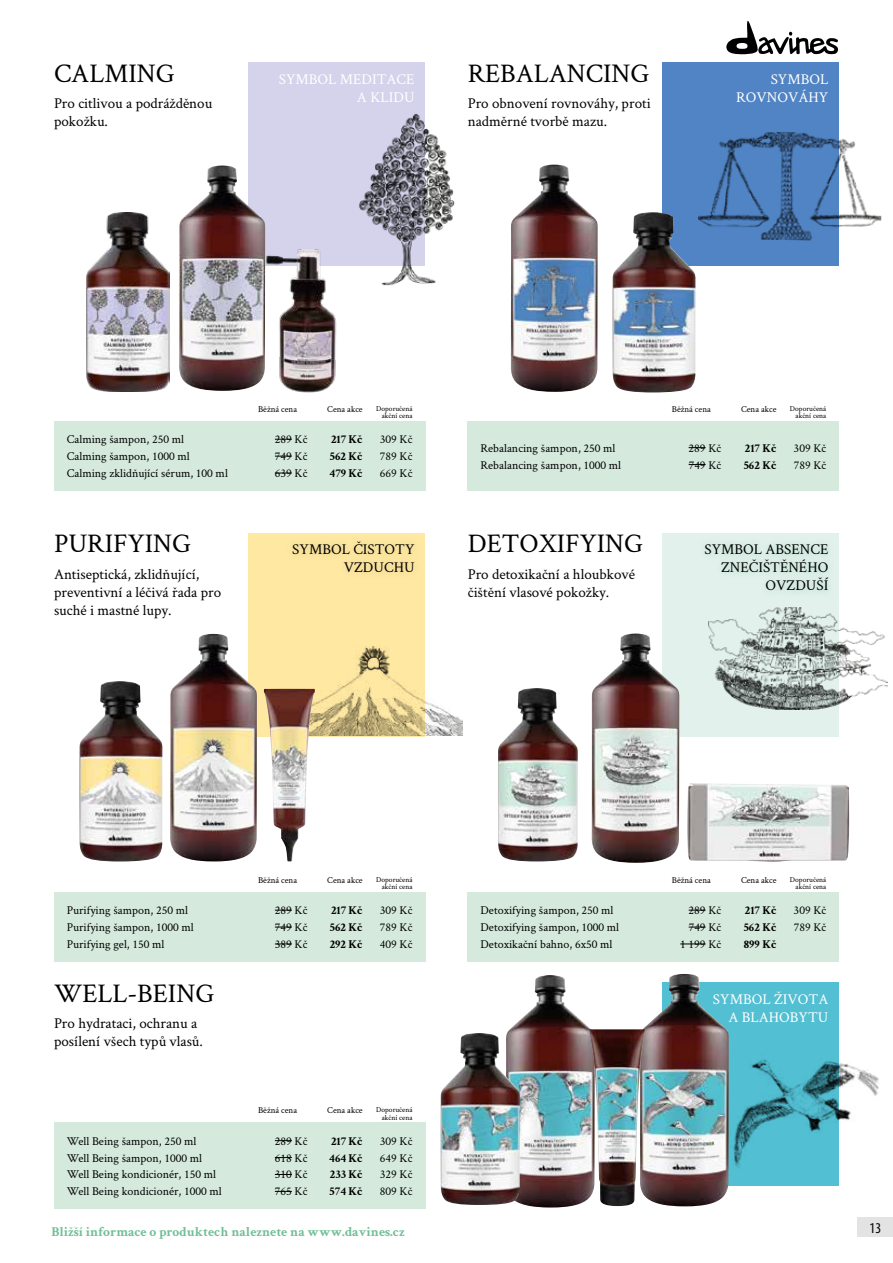
<style>
.page{position:relative;width:893px;height:1263px;background:#fff}
.page>*{position:absolute;margin:0;border:0;box-sizing:border-box;transform-origin:0 0}
.t1{font:27px "Crimson Text";color:#000}
.t2{font:15px/18px "Crimson Text";color:#000}
.t3{font:15px/18px "Crimson Text";color:#fff;text-align:right}
.t4{font:condensed 15px "Myriad Pro";color:#000}
.t5{font:700 13.5px "Crimson Text";color:#70bf97}
.t6{font:12px "Crimson Text";color:#000}
.t7{font:700 12px "Crimson Text";color:#000}
.t8{font:9px "Crimson Text";color:#000}
.t9{font:7.5px/7.5px "Crimson Text";color:#000;text-align:right}
</style>
<div class="page">
<img style="left:507px;top:975px;width:84px;height:232px">
<svg style="left:726px;top:21px;width:112px;height:34px"></svg>
<div style="left:248px;top:63px;width:177px;height:203px;background:#d4d3eb"></div>
<div style="left:248px;top:533px;width:177px;height:203px;background:#ffe8a2"></div>
<div style="left:662px;top:63px;width:177px;height:203px;background:#5184c4"></div>
<div style="left:662px;top:533px;width:177px;height:203px;background:#e2f1ec"></div>
<div style="left:698px;top:537px;width:137px;height:61px;background:#dbeee7"></div>
<img style="left:359px;top:114px;width:96px;height:172px">
<img style="left:86px;top:213px;width:83px;height:179px">
<img style="left:179px;top:166px;width:86px;height:225px">
<img style="left:264px;top:244px;width:73px;height:149px">
<img style="left:612px;top:212px;width:83px;height:180px">
<img style="left:698px;top:132px;width:184px;height:109px">
<img style="left:511px;top:165px;width:87px;height:227px">
<img style="left:79px;top:681px;width:83px;height:180px">
<img style="left:592px;top:634px;width:87px;height:229px">
<img style="left:498px;top:688px;width:80px;height:173px">
<img style="left:687px;top:783px;width:162px;height:78px">
<img style="left:708px;top:607px;width:179px;height:102px">
<img style="left:286px;top:647px;width:176px;height:89px">
<img style="left:170px;top:634px;width:87px;height:227px">
<img style="left:264px;top:689px;width:51px;height:172px">
<div style="left:662px;top:983px;width:177px;height:203px;background:#52bfd3"></div>
<img style="left:733px;top:1059px;width:147px;height:109px">
<img style="left:643px;top:974px;width:86px;height:232px">
<img style="left:441px;top:1033px;width:79px;height:172px">
<img style="left:589px;top:1029px;width:56px;height:177px">
<div style="left:54px;top:421px;width:371px;height:70px;background:#d5eadd"></div>
<svg style="left:274px;top:438px;width:18px;height:36px"></svg>
<div style="left:54px;top:892px;width:371px;height:69px;background:#d5eadd"></div>
<svg style="left:274px;top:909px;width:18px;height:36px"></svg>
<div style="left:468px;top:892px;width:371px;height:69px;background:#d5eadd"></div>
<svg style="left:680px;top:909px;width:26px;height:36px"></svg>
<div style="left:54px;top:1123px;width:371px;height:86px;background:#d5eadd"></div>
<svg style="left:274px;top:1140px;width:18px;height:52px"></svg>
<div style="left:468px;top:421px;width:371px;height:70px;background:#d5eadd"></div>
<svg style="left:688px;top:447px;width:18px;height:19px"></svg>
<div style="left:857px;top:1217px;width:36px;height:19px;background:#e3e3e3"></div>
<h1 class="t1" style="left:54px;top:55px;width:122px">CALMING</h1>
<p class="t2" style="left:54px;top:94px;width:160px">Pro citlivou a podrážděnou pokožku.</p>
<p class="t3" style="left:279px;top:70px;width:137px">SYMBOL MEDITACE<br>A KLIDU</p>
<h1 class="t1" style="left:468px;top:55px;width:183px">REBALANCING</h1>
<p class="t2" style="left:468px;top:94px;width:184px">Pro obnovení rovnováhy, proti nadměrné tvorbě mazu.</p>
<p class="t3" style="left:736px;top:70px;width:94px">SYMBOL<br>ROVNOVÁHY</p>
<p class="t8" style="left:258px;top:403px;width:40px">Běžná cena</p>
<p class="t8" style="left:327px;top:403px;width:37px">Cena akce</p>
<p class="t9" style="left:376px;top:404px;width:38px">Doporučená akční cena</p>
<p class="t8" style="left:672px;top:403px;width:40px">Běžná cena</p>
<p class="t8" style="left:741px;top:403px;width:37px">Cena akce</p>
<p class="t9" style="left:790px;top:404px;width:38px">Doporučená akční cena</p>
<p class="t6" style="left:67px;top:431px;width:119px">Calming šampon, 250 ml</p>
<p class="t6" style="left:275px;top:431px;width:34px">289 Kč</p>
<p class="t7" style="left:331px;top:432px;width:33px">217 Kč</p>
<p class="t6" style="left:380px;top:431px;width:34px">309 Kč</p>
<p class="t6" style="left:67px;top:448px;width:125px">Calming šampon, 1000 ml</p>
<p class="t6" style="left:275px;top:448px;width:34px">749 Kč</p>
<p class="t7" style="left:330px;top:449px;width:34px">562 Kč</p>
<p class="t6" style="left:380px;top:448px;width:34px">789 Kč</p>
<p class="t6" style="left:67px;top:465px;width:163px">Calming zklidňující sérum, 100 ml</p>
<p class="t6" style="left:275px;top:465px;width:34px">639 Kč</p>
<p class="t7" style="left:330px;top:466px;width:35px">479 Kč</p>
<p class="t6" style="left:380px;top:465px;width:34px">669 Kč</p>
<p class="t6" style="left:480px;top:440px;width:137px">Rebalancing šampon, 250 ml</p>
<p class="t6" style="left:689px;top:440px;width:34px">289 Kč</p>
<p class="t7" style="left:745px;top:440px;width:33px">217 Kč</p>
<p class="t6" style="left:794px;top:440px;width:34px">309 Kč</p>
<p class="t6" style="left:480px;top:456px;width:142px">Rebalancing šampon, 1000 ml</p>
<p class="t6" style="left:689px;top:456px;width:34px">749 Kč</p>
<p class="t7" style="left:744px;top:457px;width:34px">562 Kč</p>
<p class="t6" style="left:794px;top:456px;width:34px">789 Kč</p>
<h1 class="t1" style="left:54px;top:525px;width:139px">PURIFYING</h1>
<p class="t2" style="left:54px;top:564px;width:169px">Antiseptická, zklidňující, preventivní a léčivá řada pro suché i mastné lupy.</p>
<p class="t2" style="left:292px;top:540px;width:124px;text-align:right">SYMBOL ČISTOTY<br>VZDUCHU</p>
<h1 class="t1" style="left:468px;top:525px;width:177px">DETOXIFYING</h1>
<p class="t2" style="left:468px;top:564px;width:169px">Pro detoxikační a hloubkové čištění vlasové pokožky.</p>
<p class="t2" style="left:704px;top:540px;width:125px;text-align:right">SYMBOL ABSENCE<br>ZNEČIŠTĚNÉHO<br>OVZDUŠÍ</p>
<p class="t8" style="left:258px;top:874px;width:40px">Běžná cena</p>
<p class="t8" style="left:327px;top:874px;width:37px">Cena akce</p>
<p class="t9" style="left:376px;top:875px;width:38px">Doporučená akční cena</p>
<p class="t6" style="left:67px;top:902px;width:123px">Purifying šampon, 250 ml</p>
<p class="t6" style="left:275px;top:902px;width:34px">289 Kč</p>
<p class="t7" style="left:331px;top:903px;width:33px">217 Kč</p>
<p class="t6" style="left:380px;top:902px;width:34px">309 Kč</p>
<p class="t6" style="left:67px;top:919px;width:128px">Purifying šampon, 1000 ml</p>
<p class="t6" style="left:275px;top:919px;width:34px">749 Kč</p>
<p class="t7" style="left:330px;top:920px;width:34px">562 Kč</p>
<p class="t6" style="left:380px;top:919px;width:34px">789 Kč</p>
<p class="t6" style="left:67px;top:936px;width:99px">Purifying gel, 150 ml</p>
<p class="t6" style="left:275px;top:936px;width:34px">389 Kč</p>
<p class="t7" style="left:330px;top:937px;width:34px">292 Kč</p>
<p class="t6" style="left:380px;top:936px;width:34px">409 Kč</p>
<h1 class="t1" style="left:54px;top:975px;width:162px">WELL-BEING</h1>
<p class="t2" style="left:54px;top:1014px;width:150px">Pro hydrataci, ochranu a posílení všech typů vlasů.</p>
<p class="t8" style="left:258px;top:1104px;width:40px">Běžná cena</p>
<p class="t8" style="left:327px;top:1104px;width:37px">Cena akce</p>
<p class="t9" style="left:376px;top:1106px;width:38px">Doporučená akční cena</p>
<p class="t6" style="left:67px;top:1132px;width:131px">Well Being šampon, 250 ml</p>
<p class="t6" style="left:275px;top:1132px;width:34px">289 Kč</p>
<p class="t7" style="left:331px;top:1133px;width:33px">217 Kč</p>
<p class="t6" style="left:380px;top:1132px;width:34px">309 Kč</p>
<p class="t6" style="left:67px;top:1149px;width:137px">Well Being šampon, 1000 ml</p>
<p class="t6" style="left:275px;top:1149px;width:34px">618 Kč</p>
<p class="t7" style="left:329px;top:1150px;width:35px">464 Kč</p>
<p class="t6" style="left:380px;top:1149px;width:34px">649 Kč</p>
<p class="t6" style="left:67px;top:1166px;width:151px">Well Being kondicionér, 150 ml</p>
<p class="t6" style="left:275px;top:1166px;width:34px">310 Kč</p>
<p class="t7" style="left:330px;top:1167px;width:34px">233 Kč</p>
<p class="t6" style="left:380px;top:1166px;width:34px">329 Kč</p>
<p class="t6" style="left:67px;top:1183px;width:157px">Well Being kondicionér, 1000 ml</p>
<p class="t6" style="left:275px;top:1183px;width:34px">765 Kč</p>
<p class="t7" style="left:330px;top:1184px;width:35px">574 Kč</p>
<p class="t6" style="left:380px;top:1183px;width:34px">809 Kč</p>
<p class="t5" style="left:51px;top:1224px;width:355px">Bližší informace o produktech naleznete na www.davines.cz</p>
<p class="t8" style="left:672px;top:874px;width:40px">Běžná cena</p>
<p class="t8" style="left:741px;top:874px;width:37px">Cena akce</p>
<p class="t9" style="left:790px;top:875px;width:38px">Doporučená akční cena</p>
<p class="t6" style="left:480px;top:902px;width:135px">Detoxifying šampon, 250 ml</p>
<p class="t6" style="left:689px;top:902px;width:34px">289 Kč</p>
<p class="t7" style="left:745px;top:903px;width:33px">217 Kč</p>
<p class="t6" style="left:794px;top:902px;width:34px">309 Kč</p>
<p class="t6" style="left:480px;top:919px;width:140px">Detoxifying šampon, 1000 ml</p>
<p class="t6" style="left:689px;top:919px;width:34px">749 Kč</p>
<p class="t7" style="left:744px;top:920px;width:34px">562 Kč</p>
<p class="t6" style="left:794px;top:919px;width:34px">789 Kč</p>
<p class="t6" style="left:480px;top:936px;width:133px">Detoxikační bahno, 6x50 ml</p>
<p class="t6" style="left:680px;top:936px;width:42px">1 199 Kč</p>
<p class="t7" style="left:744px;top:937px;width:34px">899 Kč</p>
<p class="t3" style="left:713px;top:990px;width:117px">SYMBOL ŽIVOTA<br>A BLAHOBYTU</p>
<p class="t4" style="left:870px;top:1220px;width:13px">13</p>
</div>
